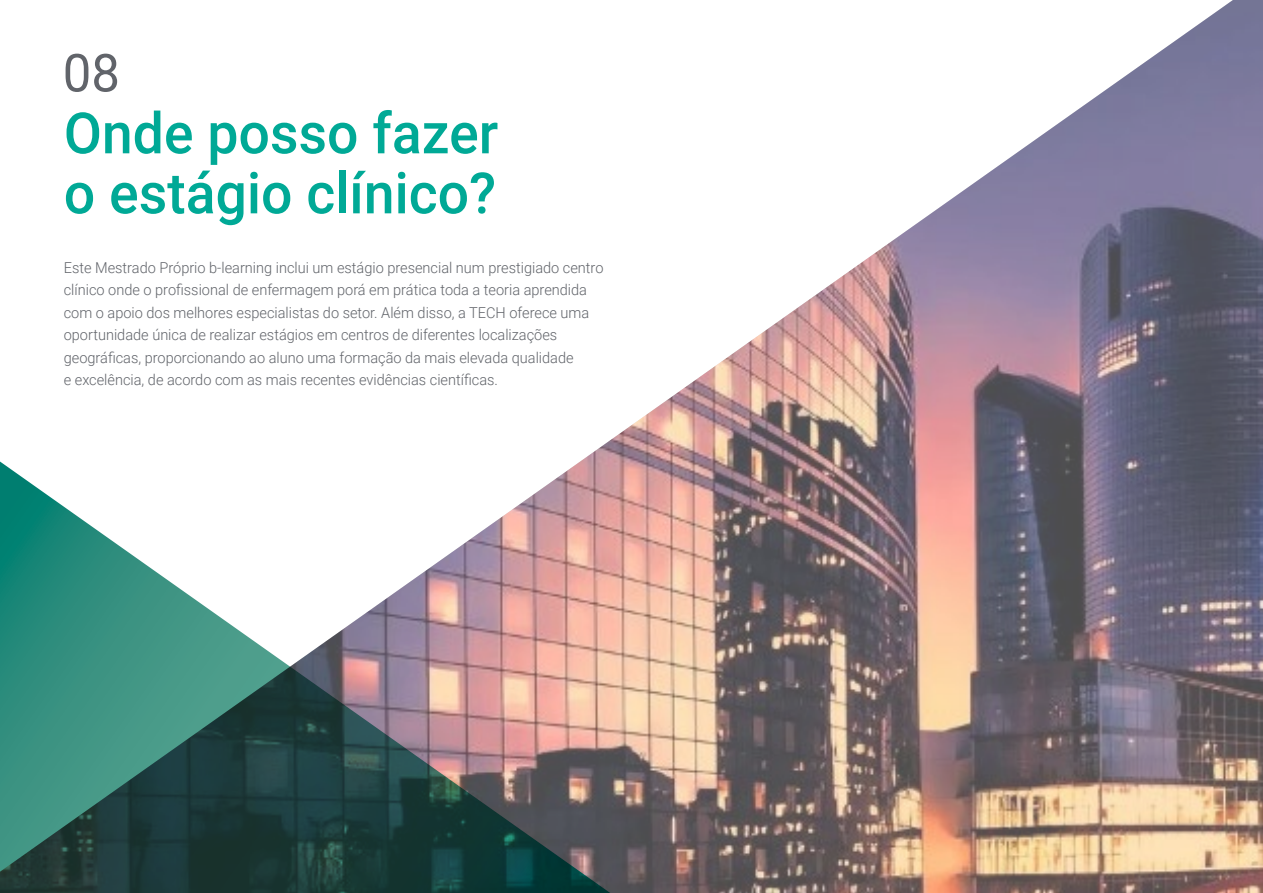
<style>
.page{position:relative;width:1263px;height:893px;background:#fff}
.page>*{position:absolute;margin:0;border:0;box-sizing:border-box;transform-origin:0 0}
.t1{font:500 57px/60px "Roboto";color:#00a996}
.t2{font:52.5px "Roboto";color:#61646a}
.t3{font:300 15px/22.5px "Roboto";color:#61646a}
</style>
<div class="page">
<img style="left:602px;top:0;width:661px;height:893px">
<svg style="left:0;top:446px;width:640px;height:447px"></svg>
<h2 class="t2" style="left:63px;top:36px;width:59px">08</h2>
<h1 class="t1" style="left:64px;top:101px;width:436px">Onde posso fazer o estágio clínico?</h1>
<p class="t3" style="left:64px;top:255px;width:541px">Este Mestrado Próprio b-learning inclui um estágio presencial num prestigiado centro clínico onde o profissional de enfermagem porá em prática toda a teoria aprendida com o apoio dos melhores especialistas do setor. Além disso, a TECH oferece uma oportunidade única de realizar estágios em centros de diferentes localizações geográficas, proporcionando ao aluno uma formação da mais elevada qualidade<br>e excelência, de acordo com as mais recentes evidências científicas.</p>
</div>
